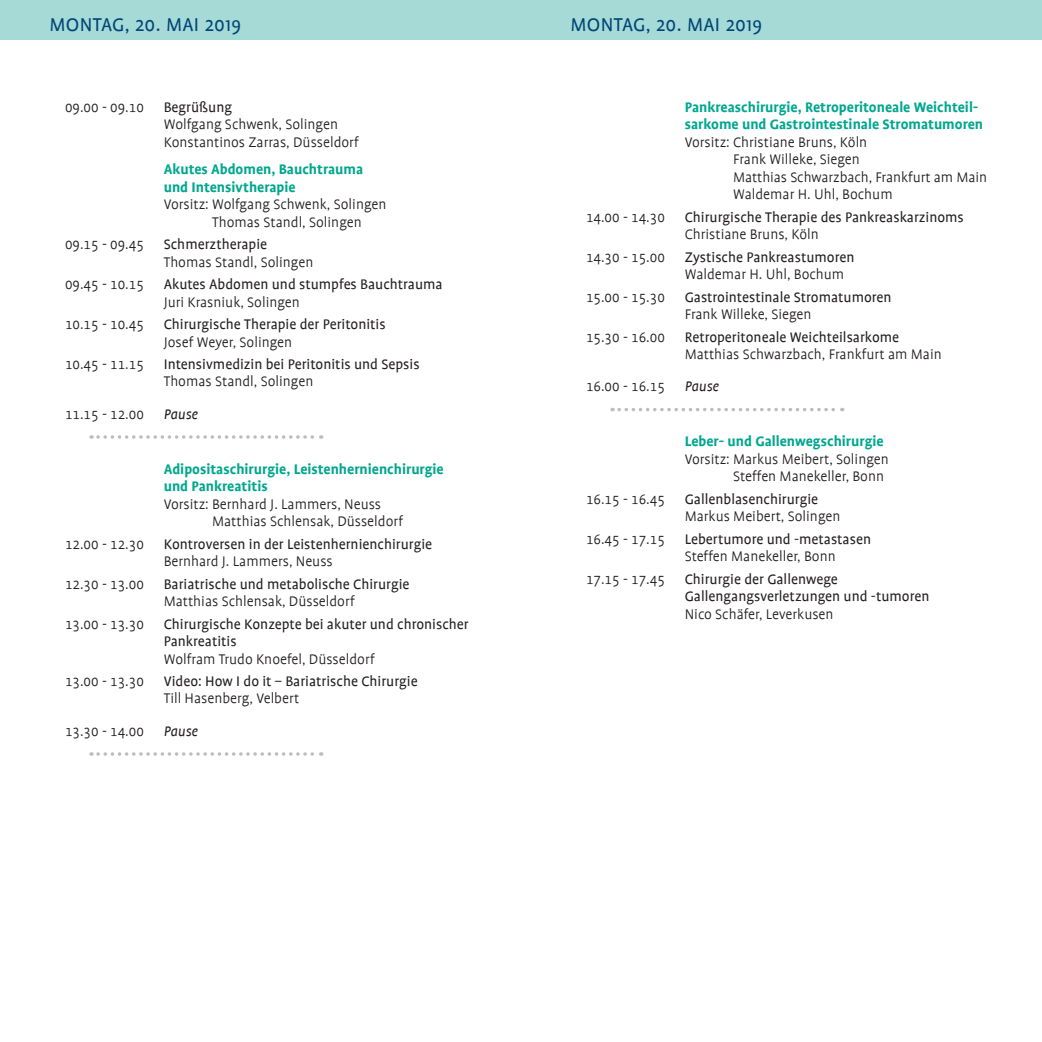
<style>
.page{position:relative;width:1042px;height:1042px;background:#fff}
.page>*{position:absolute;margin:0;border:0;box-sizing:border-box;transform-origin:0 0}
.t1{font:21px "Profile";letter-spacing:.015em;color:#004577}
.t2{font:300 15.75px/17.5px "Profile";color:#231f20}
.t3{font:15.75px/17.5px "Profile";color:#231f20}
.t4{font:700 15.75px/17.5px "Profile";color:#00a78e}
.t5{font:300 15.75px "Profile SC";color:#231f20}
.t6{font:italic 15.75px "Profile";color:#231f20}
</style>
<div class="page">
<div style="left:0;top:0;width:1042px;height:40px;background:#a6dad6"></div>
<svg style="left:619px;top:408px;width:224px;height:3px"></svg>
<svg style="left:98px;top:435px;width:224px;height:4px"></svg>
<svg style="left:98px;top:752px;width:224px;height:4px"></svg>
<h1 class="t1" style="left:50px;top:14px;width:193px">MONTAG, 20. MAI 2019</h1>
<h1 class="t1" style="left:570px;top:14px;width:193px">MONTAG, 20. MAI 2019</h1>
<p class="t5" style="left:65px;top:99px;width:80px">09.00 - 09.10</p>
<p class="t3" style="left:164px;top:98px;width:70px">Begrüßung</p>
<p class="t2" style="left:164px;top:116px;width:197px">Wolfgang Schwenk, Solingen<br>Konstantinos Zarras, Düsseldorf</p>
<p class="t4" style="left:164px;top:160px;width:201px">Akutes Abdomen, Bauchtrauma und Intensivtherapie</p>
<p class="t2" style="left:212px;top:196px;width:176px;text-indent:-48px">Vorsitz: Wolfgang Schwenk, Solingen<br>Thomas Standl, Solingen</p>
<p class="t5" style="left:65px;top:236px;width:80px">09.15 - 09.45</p>
<p class="t3" style="left:164px;top:236px;width:105px">Schmerztherapie</p>
<p class="t2" style="left:164px;top:253px;width:151px">Thomas Standl, Solingen</p>
<p class="t5" style="left:65px;top:276px;width:80px">09.45 - 10.15</p>
<p class="t3" style="left:164px;top:276px;width:280px">Akutes Abdomen und stumpfes Bauchtrauma</p>
<p class="t2" style="left:164px;top:293px;width:138px">Juri Krasniuk, Solingen</p>
<p class="t5" style="left:65px;top:316px;width:80px">10.15 - 10.45</p>
<p class="t3" style="left:164px;top:315px;width:223px">Chirurgische Therapie der Peritonitis</p>
<p class="t2" style="left:164px;top:333px;width:130px">Josef Weyer, Solingen</p>
<p class="t5" style="left:65px;top:356px;width:80px">10.45 - 11.15</p>
<p class="t3" style="left:164px;top:355px;width:257px">Intensivmedizin bei Peritonitis und Sepsis</p>
<p class="t2" style="left:164px;top:373px;width:151px">Thomas Standl, Solingen</p>
<p class="t5" style="left:65px;top:406px;width:80px">11.15 - 12.00</p>
<p class="t6" style="left:164px;top:406px;width:36px">Pause</p>
<p class="t4" style="left:164px;top:460px;width:282px">Adipositaschirurgie, Leistenhernienchirurgie und Pankreatitis</p>
<p class="t2" style="left:212px;top:495px;width:193px;text-indent:-48px">Vorsitz: Bernhard J. Lammers, Neuss<br>Matthias Schlensak, Düsseldorf</p>
<p class="t5" style="left:65px;top:536px;width:80px">12.00 - 12.30</p>
<p class="t3" style="left:164px;top:535px;width:270px">Kontroversen in der Leistenhernienchirurgie</p>
<p class="t2" style="left:164px;top:553px;width:171px">Bernhard J. Lammers, Neuss</p>
<p class="t5" style="left:65px;top:576px;width:80px">12.30 - 13.00</p>
<p class="t3" style="left:164px;top:575px;width:247px">Bariatrische und metabolische Chirurgie</p>
<p class="t2" style="left:164px;top:592px;width:193px">Matthias Schlensak, Düsseldorf</p>
<p class="t5" style="left:65px;top:615px;width:80px">13.00 - 13.30</p>
<p class="t3" style="left:164px;top:615px;width:306px">Chirurgische Konzepte bei akuter und chronischer<br>Pankreatitis</p>
<p class="t2" style="left:164px;top:650px;width:212px">Wolfram Trudo Knoefel, Düsseldorf</p>
<p class="t5" style="left:65px;top:673px;width:80px">13.00 - 13.30</p>
<p class="t3" style="left:164px;top:672px;width:255px">Video: How I do it – Bariatrische Chirurgie</p>
<p class="t2" style="left:164px;top:690px;width:137px">Till Hasenberg, Velbert</p>
<p class="t5" style="left:65px;top:723px;width:80px">13.30 - 14.00</p>
<p class="t6" style="left:164px;top:723px;width:36px">Pause</p>
<p class="t4" style="left:685px;top:98px;width:300px">Pankreaschirurgie, Retroperitoneale Weichteil&shy;sarkome und Gastrointestinale Stromatumoren</p>
<p class="t2" style="left:733px;top:133px;width:256px;text-indent:-48px">Vorsitz: Christiane Bruns, Köln<br>Frank Willeke, Siegen<br>Matthias Schwarzbach, Frankfurt am Main<br>Waldemar H. Uhl, Bochum</p>
<p class="t5" style="left:586px;top:209px;width:80px">14.00 - 14.30</p>
<p class="t3" style="left:685px;top:208px;width:281px">Chirurgische Therapie des Pankreaskarzinoms</p>
<p class="t2" style="left:685px;top:226px;width:136px">Christiane Bruns, Köln</p>
<p class="t5" style="left:586px;top:249px;width:80px">14.30 - 15.00</p>
<p class="t3" style="left:685px;top:248px;width:171px">Zystische Pankreastumoren</p>
<p class="t2" style="left:685px;top:266px;width:161px">Waldemar H. Uhl, Bochum</p>
<p class="t5" style="left:586px;top:289px;width:80px">15.00 - 15.30</p>
<p class="t3" style="left:685px;top:288px;width:208px">Gastrointestinale Stromatumoren</p>
<p class="t2" style="left:685px;top:306px;width:128px">Frank Willeke, Siegen</p>
<p class="t5" style="left:586px;top:329px;width:80px">15.30 - 16.00</p>
<p class="t3" style="left:685px;top:328px;width:216px">Retroperitoneale Weichteilsarkome</p>
<p class="t2" style="left:685px;top:346px;width:258px">Matthias Schwarzbach, Frankfurt am Main</p>
<p class="t5" style="left:586px;top:379px;width:80px">16.00 - 16.15</p>
<p class="t6" style="left:685px;top:378px;width:36px">Pause</p>
<p class="t4" style="left:685px;top:432px;width:200px">Leber- und Gallenwegschirurgie</p>
<p class="t2" style="left:685px;top:450px;width:205px;text-align:right">Vorsitz: Markus Meibert, Solingen<br>Steffen Manekeller, Bonn</p>
<p class="t5" style="left:586px;top:491px;width:80px">16.15 - 16.45</p>
<p class="t3" style="left:685px;top:490px;width:135px">Gallenblasenchirurgie</p>
<p class="t2" style="left:685px;top:508px;width:157px">Markus Meibert, Solingen</p>
<p class="t5" style="left:586px;top:531px;width:80px">16.45 - 17.15</p>
<p class="t3" style="left:685px;top:530px;width:188px">Lebertumore und -metastasen</p>
<p class="t2" style="left:685px;top:548px;width:152px">Steffen Manekeller, Bonn</p>
<p class="t5" style="left:586px;top:571px;width:80px">17.15 - 17.45</p>
<p class="t3" style="left:685px;top:570px;width:246px">Chirurgie der Gallenwege<br>Gallengangsverletzungen und -tumoren</p>
<p class="t2" style="left:685px;top:605px;width:150px">Nico Schäfer, Leverkusen</p>
</div>
